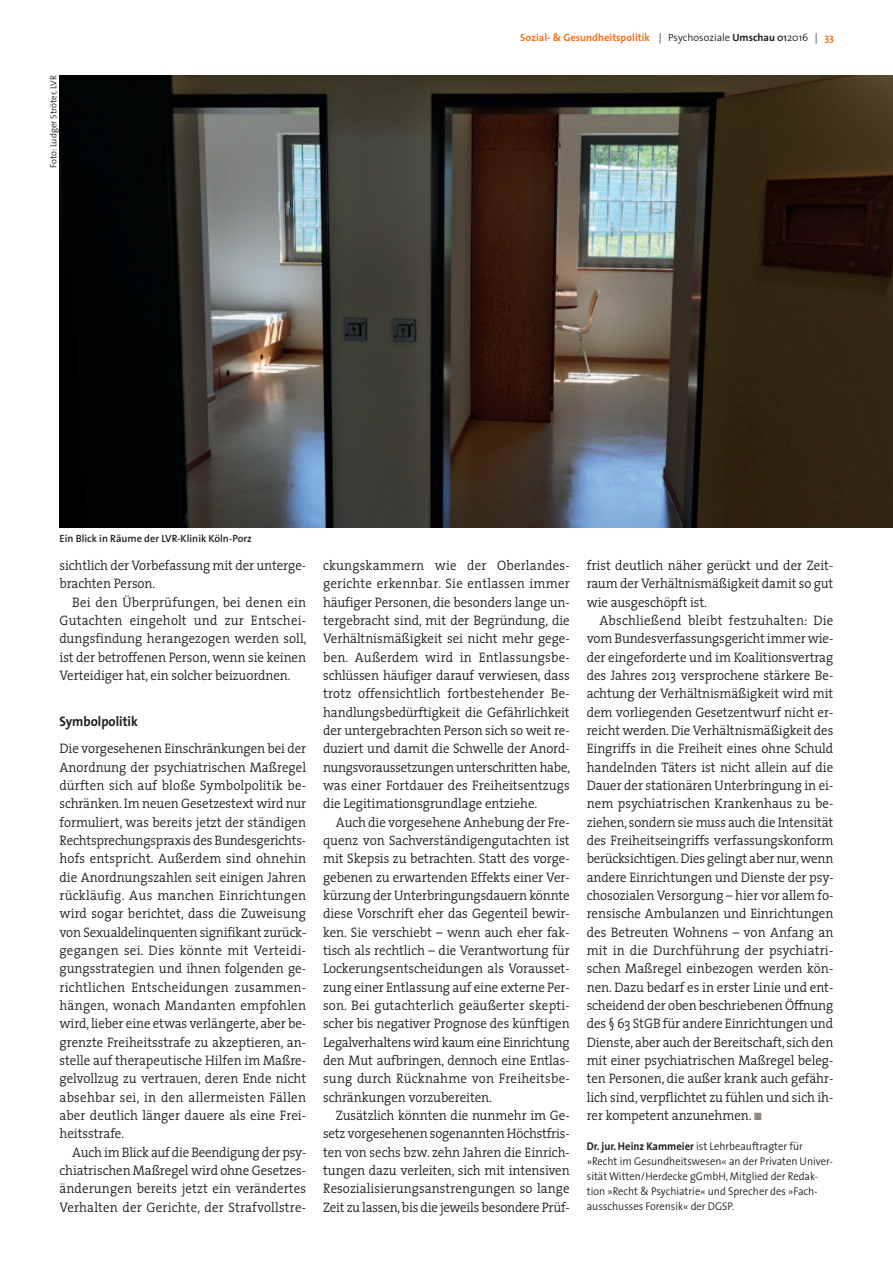
<style>
.page{position:relative;width:893px;height:1263px;background:#fff}
.page>*{position:absolute;margin:0;border:0;box-sizing:border-box;transform-origin:0 0}
.t1{font:300 13.8px/18.3px "The Serif";letter-spacing:-.005em;color:#231f20;text-align:justify;scale:.94 1}
.t2{font:700 13.8px "The Sans";color:#231f20;scale:.94 1}
.t3{font:300 11.25px/15px "The Sans";color:#231f20;scale:.94 1}
.t4{font:700 10.5px "The Sans";color:#f47321}
.t5{font:600 10.5px "The Sans";color:#231f20}
.t6{font:300 9px "The Sans";color:#231f20}
.s1{font-weight:300;color:#231f20}
.s2{color:#231f20}
.s3{font-weight:600;color:#231f20}
.s4{color:#938a84}
.s5{font-weight:700}
</style>
<div class="page">
<img style="left:60px;top:75px;width:833px;height:452px">
<p class="t6" style="left:50px;top:168px;width:94px;rotate:-90deg">Foto: Ludger Ströter, LVR</p>
<p class="t4" style="left:520px;top:33px;width:315px">Sozial- &amp; Gesundheitspolitik <span class="s1">| Psychosoziale</span> <span class="s2">Umschau</span> <span class="s3">01</span><span class="s1">2016 |</span> 33</p>
<p class="t5" style="left:60px;top:534px;width:194px">Ein Blick in Räume der LVR-Klinik Köln-Porz</p>
<p class="t1" style="left:60px;top:558px;width:264px">sichtlich der Vorbefassung mit der unterge&shy;brachten Person.</p>
<p class="t1" style="left:60px;top:595px;width:264px;text-indent:13px">Bei den Überprüfungen, bei denen ein Gutachten eingeholt und zur Entschei&shy;dungsfindung herangezogen werden soll, ist der betroffenen Person, wenn sie keinen Verteidiger hat, ein solcher beizuordnen.</p>
<p class="t2" style="left:60px;top:716px;width:85px">Symbolpolitik</p>
<p class="t1" style="left:59px;top:741px;width:264px">Die vorgesehenen Einschränkungen bei der Anordnung der psychiatrischen Maßregel dürften sich auf bloße Symbolpolitik be&shy;schränken. Im neuen Gesetzestext wird nur formuliert, was bereits jetzt der ständigen Rechtsprechungspraxis des Bundesgerichts&shy;hofs entspricht. Außerdem sind ohnehin die Anordnungszahlen seit einigen Jahren rückläufig. Aus manchen Einrichtungen wird sogar berichtet, dass die Zuweisung von Sexualdelinquenten signifikant zurück&shy;gegangen sei. Dies könnte mit Verteidi&shy;gungsstrategien und ihnen folgenden ge&shy;richtlichen Entscheidungen zusammen&shy;hängen, wonach Mandanten empfohlen wird,lieber eine etwas verlängerte, aber be&shy;grenzte Freiheitsstrafe zu akzeptieren, an&shy;stelle auf therapeutische Hilfen im Maßre&shy;gelvollzug zu vertrauen, deren Ende nicht absehbar sei, in den allermeisten Fällen aber deutlich länger dauere als eine Frei&shy;heitsstrafe.</p>
<p class="t1" style="left:59px;top:1145px;width:264px;text-indent:13px">Auch im Blick auf die Beendigung der psy&shy;chiatrischen Maßregel wird ohne Gesetzes&shy;änderungen bereits jetzt ein verändertes Verhalten der Gerichte, der Strafvollstre-</p>
<p class="t1" style="left:323px;top:558px;width:264px">ckungskammern wie der Oberlandes&shy;gerichte erkennbar. Sie entlassen immer häufiger Personen, die besonders lange un&shy;tergebracht sind, mit der Begründung, die Verhältnismäßigkeit sei nicht mehr gege&shy;ben. Außerdem wird in Entlassungsbe&shy;schlüssen häufiger darauf verwiesen, dass trotz offensichtlich fortbestehender Be&shy;handlungsbedürftigkeit die Gefährlichkeit der untergebrachten Person sich so weit re&shy;duziert und damit die Schwelle der Anord&shy;nungsvoraussetzungen unterschritten habe, was einer Fortdauer des Freiheitsentzugs die Legitimationsgrundlage entziehe.</p>
<p class="t1" style="left:323px;top:815px;width:264px;text-indent:13px">Auch die vorgesehene Anhebung der Fre&shy;quenz von Sachverständigengutachten ist mit Skepsis zu betrachten. Statt des vorge&shy;gebenen zu erwartenden Effekts einer Ver&shy;kürzung der Unterbringungsdauern könnte diese Vorschrift eher das Gegenteil bewir&shy;ken. Sie verschiebt – wenn auch eher fak&shy;tisch als rechtlich – die Verantwortung für Lockerungsentscheidungen als Vorausset&shy;zung einer Entlassung auf eine externe Per&shy;son. Bei gutachterlich geäußerter skepti&shy;scher bis negativer Prognose des künftigen Legalverhaltens wird kaum eine Einrichtung den Mut aufbringen, dennoch eine Entlas&shy;sung durch Rücknahme von Freiheitsbe&shy;schränkungen vorzubereiten.</p>
<p class="t1" style="left:323px;top:1108px;width:264px;text-indent:13px">Zusätzlich könnten die nunmehr im Ge&shy;setz vorgesehenen sogenannten Höchstfris&shy;ten von sechs bzw. zehn Jahren die Einrich&shy;tungen dazu verleiten, sich mit intensiven Resozialisierungsanstrengungen so lange Zeit zu lassen,bis die jeweils besondere Prüf-</p>
<p class="t1" style="left:587px;top:558px;width:264px">frist deutlich näher gerückt und der Zeit&shy;raum der Verhältnismäßigkeit damit so gut wie ausgeschöpft ist.</p>
<p class="t1" style="left:587px;top:613px;width:264px;text-indent:13px">Abschließend bleibt festzuhalten: Die vom Bundesverfassungsgericht immer wie&shy;der eingeforderte und im Koalitionsvertrag des Jahres 2013 versprochene stärkere Be&shy;achtung der Verhältnismäßigkeit wird mit dem vorliegenden Gesetzentwurf nicht er&shy;reicht werden. Die Verhältnismäßigkeit des Eingriffs in die Freiheit eines ohne Schuld handelnden Täters ist nicht allein auf die Dauer der stationären Unterbringung in ei&shy;nem psychiatrischen Krankenhaus zu be&shy;ziehen, sondern sie muss auch die Intensität des Freiheitseingriffs verfassungskonform berücksichtigen.Dies gelingt aber nur,wenn andere Einrichtungen und Dienste der psy&shy;chosozialen Versorgung – hier vor allem fo&shy;rensische Ambulanzen und Einrichtungen des Betreuten Wohnens – von Anfang an mit in die Durchführung der psychiatri&shy;schen Maßregel einbezogen werden kön&shy;nen. Dazu bedarf es in erster Linie und ent&shy;scheidend der oben beschriebenen Öffnung des § 63 StGB für andere Einrichtungen und Dienste, aber auch der Bereitschaft, sich den mit einer psychiatrischen Maßregel beleg&shy;ten Personen, die außer krank auch gefähr&shy;lich sind, verpflichtet zu fühlen und sich ih&shy;rer kompetent anzunehmen. <span class="s4">■</span></p>
<p class="t3" style="left:587px;top:1140px;width:263px"><span class="s5">Dr. jur. Heinz Kammeier</span> ist Lehrbeauftragter für »Recht im Gesundheitswesen« an der Privaten Univer&shy;sität Witten/Herdecke gGmbH, Mitglied der Redak&shy;tion »Recht &amp; Psychiatrie« und Sprecher des »Fach&shy;ausschusses Forensik« der DGSP.</p>
</div>
